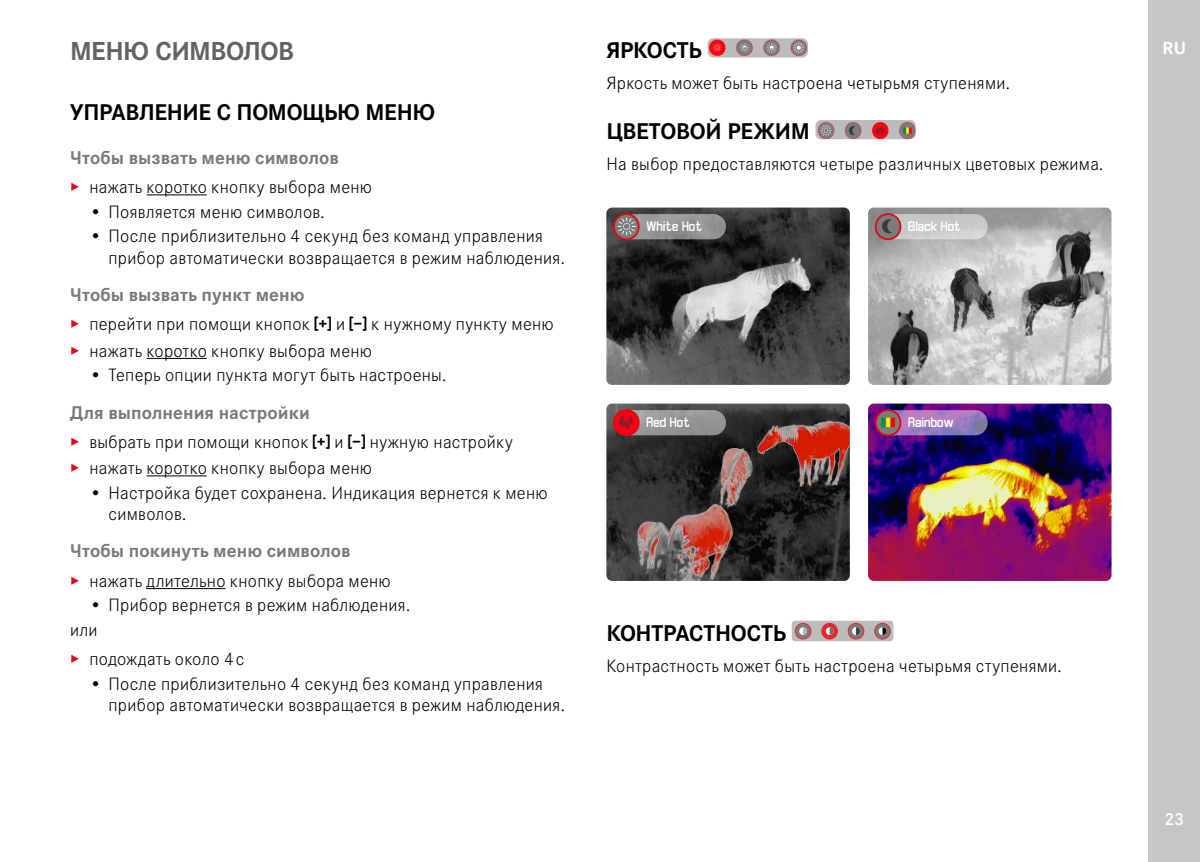
<style>
.page{position:relative;width:1200px;height:862px;background:#fff}
.page>*{position:absolute;margin:0;border:0;box-sizing:border-box;transform-origin:0 0}
.t1{font:700 27px "Corporate S";letter-spacing:-.02em;color:#646363}
.t2{font:700 23.62px "Corporate S";letter-spacing:-.01em;color:#000}
.t3{font:700 19.12px "Corporate S";letter-spacing:.005em;color:#7c7b7b}
.t4{font:300 18.45px/21.4px "Corporate S";letter-spacing:.02em;color:#000}
.t5{font:700 18.22px "Corporate S";color:#fff}
.t6{font:600 18px "Corporate S";color:#fff}
.t7{font:12.15px "LG1054";color:#fff}
.s1{color:#e3051b}
.s2{font-family:"LG1054";font-weight:400;font-size:15.75px}
</style>
<div class="page">
<div style="left:1148px;top:0;width:51px;height:861px;background:#c6c6c6"></div>
<hr style="left:147px;top:194px;width:60px;height:1px;background:#000">
<hr style="left:147px;top:358px;width:60px;height:1px;background:#000">
<hr style="left:147px;top:475px;width:60px;height:1px;background:#000">
<hr style="left:147px;top:588px;width:78px;height:1px;background:#000">
<img style="left:707px;top:38px;width:100px;height:19px">
<img style="left:815px;top:120px;width:100px;height:19px">
<img style="left:606px;top:207px;width:243px;height:177px">
<svg style="left:618px;top:214px;width:107px;height:25px;background:#959393"></svg>
<img style="left:613px;top:214px;width:25px;height:25px;border-radius:12px">
<div style="left:613px;top:213px;width:26px;height:27px;border:2px solid #e30613;border-radius:12px"></div>
<img style="left:868px;top:207px;width:243px;height:177px">
<svg style="left:880px;top:214px;width:107px;height:25px;background:#cbc9c9"></svg>
<img style="left:875px;top:214px;width:25px;height:25px;border-radius:12px">
<div style="left:874px;top:213px;width:27px;height:27px;border:2px solid #e30613;border-radius:12px"></div>
<img style="left:606px;top:403px;width:243px;height:177px">
<svg style="left:618px;top:410px;width:107px;height:25px;background:#979595"></svg>
<img style="left:613px;top:410px;width:25px;height:25px;border-radius:12px">
<div style="left:613px;top:409px;width:26px;height:27px;border:2px solid #e30613;border-radius:12px"></div>
<img style="left:868px;top:403px;width:243px;height:177px">
<svg style="left:880px;top:410px;width:107px;height:25px;background:#a17bbb"></svg>
<img style="left:875px;top:410px;width:25px;height:25px;border-radius:12px">
<div style="left:874px;top:409px;width:27px;height:27px;border:2px solid #e30613;border-radius:12px"></div>
<svg style="left:791px;top:620px;width:102px;height:21px;background:#b99d9d"></svg>
<h1 class="t1" style="left:70px;top:29px;width:225px">МЕНЮ СИМВОЛОВ</h1>
<p class="t2" style="left:70px;top:93px;width:366px">УПРАВЛЕНИЕ С ПОМОЩЬЮ МЕНЮ</p>
<p class="t3" style="left:70px;top:142px;width:270px">Чтобы вызвать меню символов</p>
<p class="t4" style="left:70px;top:175px;width:303px"><span class="s1">▸</span> нажать коротко кнопку выбора меню</p>
<p class="t4" style="left:89px;top:200px;width:237px">• Появляется меню символов.</p>
<p class="t4" style="left:108px;top:224px;width:458px;text-indent:-19px">• После приблизительно 4 секунд без команд управления прибор автоматически возвращается в режим наблюдения.</p>
<p class="t3" style="left:70px;top:279px;width:236px">Чтобы вызвать пункт меню</p>
<p class="t4" style="left:70px;top:310px;width:485px;line-height:26.1px"><span class="s1">▸</span> перейти при помощи кнопок <span class="s2">[+]</span> и <span class="s2">[-]</span> к нужному пункту меню <span class="s1">▸</span> нажать коротко кнопку выбора меню</p>
<p class="t4" style="left:89px;top:363px;width:359px">• Теперь опции пункта могут быть настроены.</p>
<p class="t3" style="left:70px;top:397px;width:241px">Для выполнения настройки</p>
<p class="t4" style="left:70px;top:427px;width:444px;line-height:26.1px"><span class="s1">▸</span> выбрать при помощи кнопок <span class="s2">[+]</span> и <span class="s2">[-]</span> нужную настройку <span class="s1">▸</span> нажать коротко кнопку выбора меню</p>
<p class="t4" style="left:108px;top:480px;width:440px;text-indent:-19px">• Настройка будет сохранена. Индикация вернется к меню символов.</p>
<p class="t3" style="left:70px;top:535px;width:282px">Чтобы покинуть меню символов</p>
<p class="t4" style="left:70px;top:568px;width:322px"><span class="s1">▸</span> нажать длительно кнопку выбора меню</p>
<p class="t4" style="left:70px;top:591px;width:342px;line-height:24.5px;text-indent:19px">• Прибор вернется в режим наблюдения. или</p>
<p class="t4" style="left:70px;top:647px;width:176px"><span class="s1">▸</span> подождать около 4с</p>
<p class="t4" style="left:108px;top:671px;width:458px;text-indent:-19px">• После приблизительно 4 секунд без команд управления прибор автоматически возвращается в режим наблюдения.</p>
<p class="t2" style="left:606px;top:31px;width:97px">ЯРКОСТЬ</p>
<p class="t4" style="left:606px;top:70px;width:405px">Яркость может быть настроена четырьмя ступенями.</p>
<p class="t2" style="left:606px;top:113px;width:205px">ЦВЕТОВОЙ РЕЖИМ</p>
<p class="t4" style="left:606px;top:152px;width:498px">На выбор предоставляются четыре различных цветовых режима.</p>
<p class="t7" style="left:646px;top:218px;width:57px">White Hot</p>
<p class="t7" style="left:908px;top:218px;width:54px">Black Hot</p>
<p class="t7" style="left:646px;top:414px;width:45px">Red Hot</p>
<p class="t7" style="left:908px;top:414px;width:47px">Rainbow</p>
<p class="t2" style="left:606px;top:614px;width:181px">КОНТРАСТНОСТЬ</p>
<p class="t4" style="left:606px;top:654px;width:457px">Контрастность может быть настроена четырьмя ступенями.</p>
<p class="t5" style="left:1162px;top:34px;width:25px">RU</p>
<p class="t6" style="left:1164px;top:805px;width:21px">23</p>
</div>
